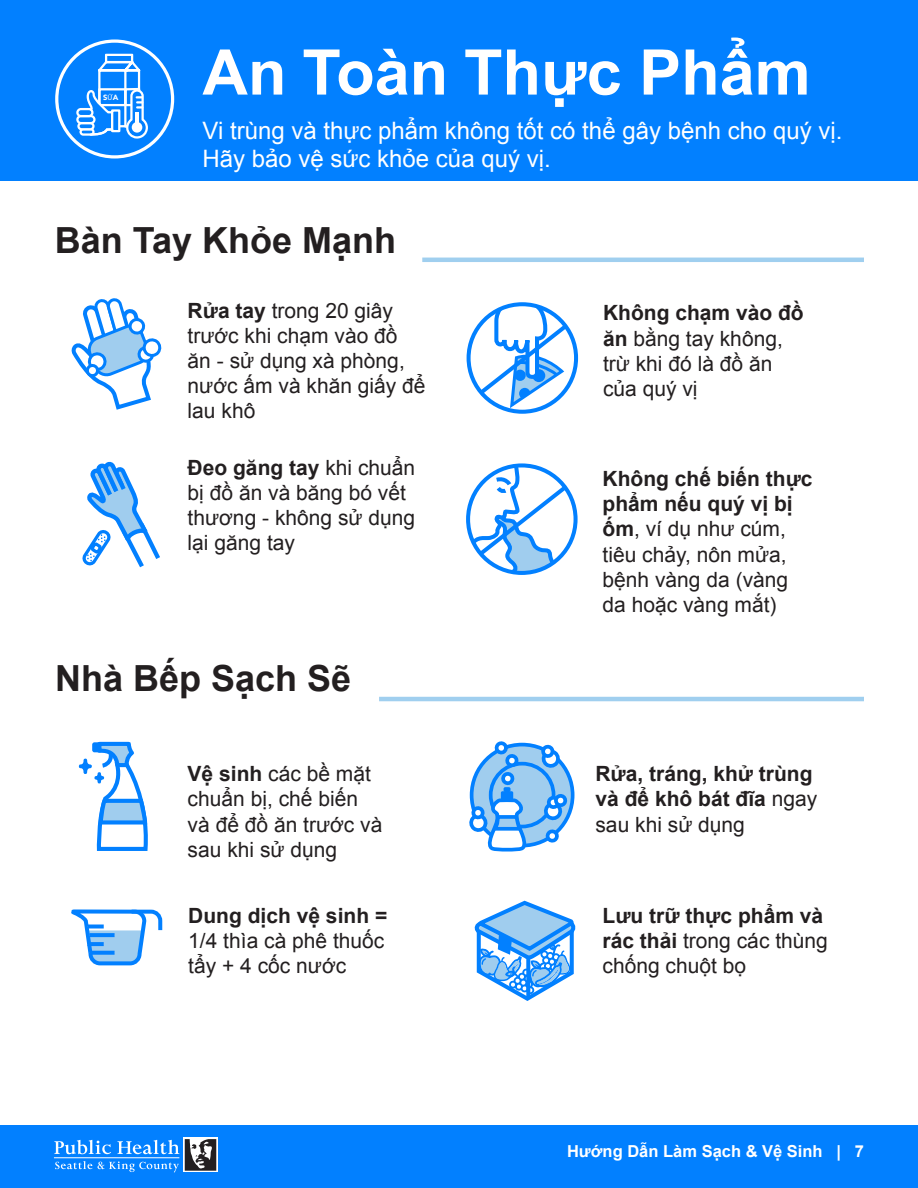
<style>
.page{position:relative;width:918px;height:1188px;background:#fff}
.page>*{position:absolute;margin:0;border:0;box-sizing:border-box;transform-origin:0 0}
.t1{font:700 63px "Arial";color:#fff}
.t2{font:700 36px "Arial";color:#231f20}
.t3{font:24px/28.8px "Arial";color:#fff}
.t4{font:21px/25.2px "Arial";color:#231f20}
.t5{font:700 21px/25.2px "Arial";color:#231f20}
.t6{font:700 16.5px "Arial";color:#fff}
.t7{font:900 7.65px "Avenir";color:#fff}
.s1{font-family:"Myriad Pro";font-weight:400}
.s2{font-weight:700}
.s3{font-weight:400}
</style>
<div class="page">
<div style="left:0;top:0;width:918px;height:180px;background:#0280ff"></div>
<div style="left:0;top:1125px;width:918px;height:63px;background:#0280ff"></div>
<div style="left:55px;top:39px;width:119px;height:120px;border:3px solid #fff;border-radius:50%"></div>
<svg style="left:75px;top:53px;width:74px;height:87px"></svg>
<hr style="left:135px;top:113px;width:4px;height:11px;background:#fff">
<div style="left:184px;top:1138px;width:34px;height:34px;background:#c0bebf"></div>
<svg style="left:55px;top:1161px;width:124px;height:11px"></svg>
<svg style="left:185px;top:1139px;width:31px;height:32px"></svg>
<svg style="left:54px;top:1140px;width:57px;height:14px"></svg>
<svg style="left:117px;top:1140px;width:62px;height:14px"></svg>
<hr style="left:54px;top:1158px;width:125px;height:1px;background:#fff">
<svg style="left:71px;top:298px;width:90px;height:112px"></svg>
<svg style="left:71px;top:909px;width:92px;height:57px"></svg>
<svg style="left:88px;top:925px;width:16px;height:4px"></svg>
<svg style="left:88px;top:942px;width:16px;height:4px"></svg>
<svg style="left:90px;top:933px;width:25px;height:4px"></svg>
<svg style="left:90px;top:951px;width:25px;height:4px"></svg>
<svg style="left:78px;top:741px;width:70px;height:110px"></svg>
<svg style="left:474px;top:900px;width:102px;height:101px"></svg>
<svg style="left:82px;top:461px;width:78px;height:107px"></svg>
<svg style="left:468px;top:465px;width:104px;height:108px"></svg>
<div style="left:467px;top:302px;width:111px;height:112px;border:4px solid #0280ff;border-radius:50%"></div>
<svg style="left:476px;top:304px;width:96px;height:105px"></svg>
<hr style="left:422px;top:258px;width:442px;height:4px;background:#a0cfef">
<hr style="left:379px;top:697px;width:485px;height:4px;background:#a0cfef">
<svg style="left:472px;top:745px;width:101px;height:101px"></svg>
<svg style="left:537px;top:744px;width:23px;height:27px"></svg>
<svg style="left:540px;top:790px;width:29px;height:55px"></svg>
<svg style="left:469px;top:741px;width:62px;height:110px"></svg>
<p class="t7" style="left:103px;top:91px;width:17px">S<span class="s1">Ữ</span>A</p>
<h1 class="t1" style="left:202px;top:30px;width:610px">An Toàn Thực Phẩm</h1>
<p class="t3" style="left:202px;top:116px;width:641px">Vi trùng và thực phẩm không tốt có thể gây bệnh cho quý vị.<br>Hãy bảo vệ sức khỏe của quý vị.</p>
<p class="t2" style="left:55px;top:216px;width:343px">Bàn Tay Khỏe Mạnh</p>
<p class="t4" style="left:188px;top:298px;width:239px"><span class="s2">Rửa tay</span> trong 20 giây trước khi chạm vào đồ ăn - sử dụng xà phòng, nước ấm và khăn giấy để lau khô</p>
<p class="t4" style="left:603px;top:301px;width:202px"><span class="s2">Không chạm vào đồ ăn</span> bằng tay không, trừ khi đó là đồ ăn của quý vị</p>
<p class="t4" style="left:188px;top:455px;width:229px"><span class="s2">Đeo găng tay</span> khi chuẩn bị đồ ăn và băng bó vết thương - không sử dụng lại găng tay</p>
<p class="t4" style="left:603px;top:466px;width:212px"><span class="s2">Không chế biến thực phẩm nếu quý vị bị ốm</span>, ví dụ như cúm, tiêu chảy, nôn mửa, bệnh vàng da (vàng da hoặc vàng mắt)</p>
<p class="t2" style="left:55px;top:655px;width:298px">Nhà Bếp Sạch Sẽ</p>
<p class="t4" style="left:188px;top:762px;width:196px"><span class="s2">Vệ sinh</span> các bề mặt chuẩn bị, chế biến và để đồ ăn trước và sau khi sử dụng</p>
<p class="t5" style="left:595px;top:762px;width:223px">Rửa, tráng, khử trùng và để khô bát đĩa <span class="s3">ngay sau khi sử dụng</span></p>
<p class="t4" style="left:188px;top:903px;width:200px"><span class="s2">Dung dịch vệ sinh =<br></span>1/4 thìa cà phê thuốc tẩy + 4 cốc nước</p>
<p class="t4" style="left:603px;top:903px;width:227px"><span class="s2">Lưu trữ thực phẩm và rác thải</span> trong các thùng chống chuột bọ</p>
<p class="t6" style="left:567px;top:1140px;width:298px">Hướng Dẫn Làm Sạch &amp; Vệ Sinh | 7</p>
</div>
